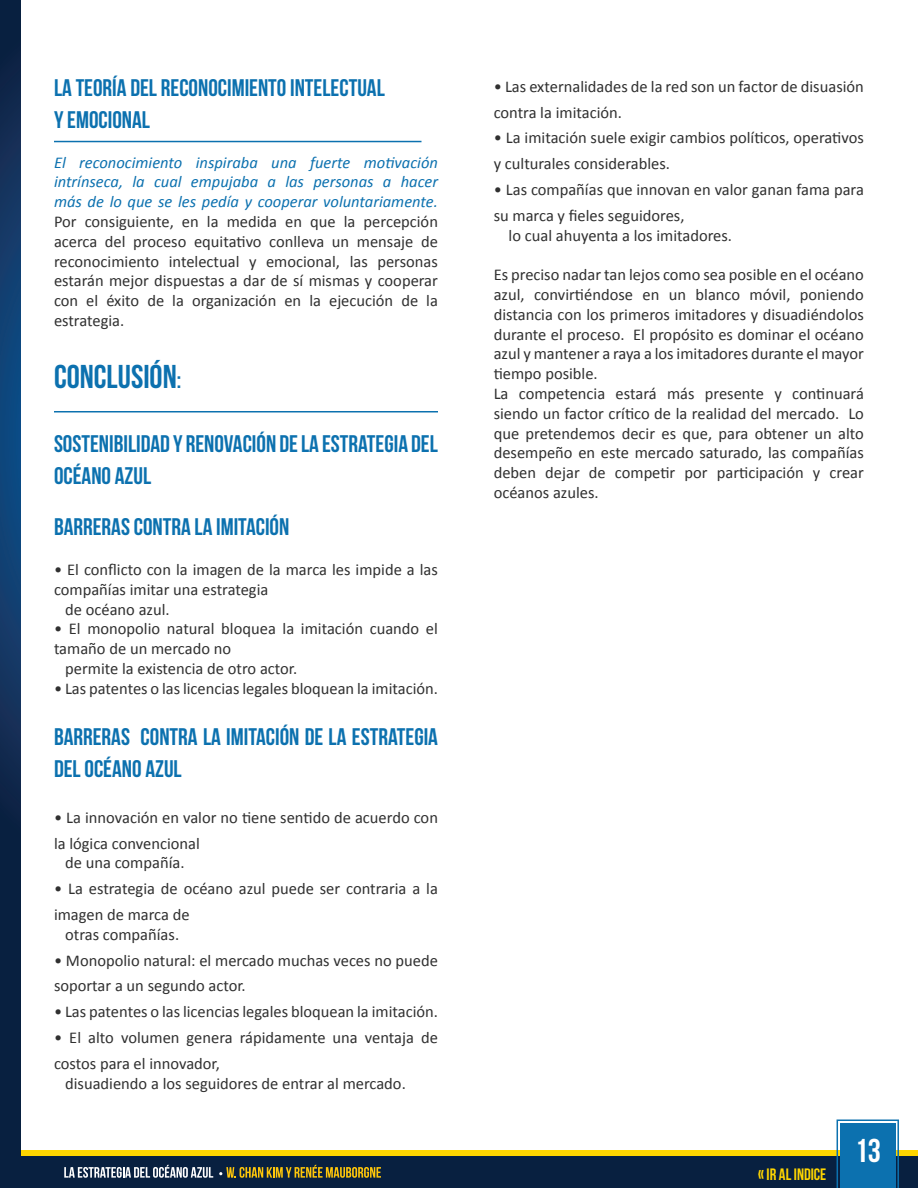
<style>
.page{position:relative;width:918px;height:1188px;background:#fff}
.page>*{position:absolute;margin:0;border:0;box-sizing:border-box;transform-origin:0 0}
.t1{font:33px "Bebas Neue";color:#0c71af}
.t2{font:33px "Bebas Neue";color:#fff}
.t3{font:24px/31.8px "Bebas Neue";color:#0c71af}
.t4{font:16.5px/19.8px "Calibri";color:#303030}
.t5{font:16.5px "Bebas Neue";color:#ffd600}
.s1{font-style:italic;color:#0c71af}
.s2{font-size:24px}
</style>
<div class="page">
<div style="left:0;top:1150px;width:918px;height:38px;background:#ffd600"></div>
<div style="left:0;top:1156px;width:918px;height:32px;background:#082040"></div>
<svg style="left:837px;top:1120px;width:62px;height:68px;background:#1976af"></svg>
<svg style="left:64px;top:1165px;width:149px;height:13px"></svg>
<svg style="left:219px;top:1165px;width:162px;height:13px"></svg>
<hr style="left:54px;top:141px;width:368px;height:1px;background:#0c71af">
<svg style="left:0;top:0;width:21px;height:1156px;background:#0e3059"></svg>
<hr style="left:54px;top:411px;width:384px;height:1px;background:#0c71af">
<p class="t3" style="left:54px;top:72px;width:332px">LA TEORÍA DEL RECONOCIMIENTO INTELECTUAL</p>
<p class="t3" style="left:54px;top:104px;width:98px">Y EMOCIONAL</p>
<p class="t4" style="left:54px;top:152px;width:386px;text-align:justify"><span class="s1">El reconocimiento inspiraba una fuerte motivación intrínseca, la cual empujaba a las personas a hacer más de lo que se les pedía y cooperar voluntariamente.<br></span>Por consiguiente, en la medida en que la percepción acerca del proceso equitativo conlleva un mensaje de reconocimiento intelectual y emocional, las personas estarán mejor dispuestas a dar de sí mismas y cooperar con el éxito de la organización en la ejecución de la estrategia.</p>
<p class="t1" style="left:54px;top:359px;width:129px">CONCLUSIÓN<span class="s2">:</span></p>
<p class="t3" style="left:54px;top:428px;width:385px">SOSTENIBILIDAD Y RENOVACIÓN DE LA ESTRATEGIA DEL<br>OCÉANO AZUL</p>
<p class="t3" style="left:54px;top:511px;width:237px">BARRERAS CONTRA LA IMITACIÓN</p>
<p class="t4" style="left:54px;top:559px;width:385px">• El conflicto con la imagen de la marca les impide a las compañías imitar una estrategia</p>
<p class="t4" style="left:65px;top:599px;width:106px">de océano azul.</p>
<p class="t4" style="left:54px;top:618px;width:385px">• El monopolio natural bloquea la imitación cuando el tamaño de un mercado no</p>
<p class="t4" style="left:65px;top:658px;width:234px">permite la existencia de otro actor.</p>
<p class="t4" style="left:54px;top:678px;width:385px">• Las patentes o las licencias legales bloquean la imitación.</p>
<p class="t3" style="left:54px;top:721px;width:386px">BARRERAS CONTRA LA IMITACIÓN DE LA ESTRATEGIA<br>DEL OCÉANO AZUL</p>
<p class="t4" style="left:54px;top:804px;width:386px;line-height:25.8px">• La innovación en valor no tiene sentido de acuerdo con la lógica convencional</p>
<p class="t4" style="left:65px;top:852px;width:121px">de una compañía.</p>
<p class="t4" style="left:54px;top:875px;width:385px;line-height:25.8px">• La estrategia de océano azul puede ser contraria a la imagen de marca de</p>
<p class="t4" style="left:65px;top:924px;width:115px">otras compañías.</p>
<p class="t4" style="left:54px;top:947px;width:385px;line-height:25.8px">• Monopolio natural: el mercado muchas veces no puede soportar a un segundo actor.</p>
<p class="t4" style="left:54px;top:1001px;width:385px">• Las patentes o las licencias legales bloquean la imitación.</p>
<p class="t4" style="left:54px;top:1024px;width:386px;line-height:25.8px">• El alto volumen genera rápidamente una ventaja de costos para el innovador,</p>
<p class="t4" style="left:65px;top:1073px;width:342px">disuadiendo a los seguidores de entrar al mercado.</p>
<p class="t4" style="left:494px;top:73px;width:372px;line-height:25.8px">• Las externalidades de la red son un factor de disuasión contra la imitación.</p>
<p class="t4" style="left:494px;top:124px;width:372px;line-height:25.8px">• La imitación suele exigir cambios políticos, operativos y culturales considerables.</p>
<p class="t4" style="left:494px;top:176px;width:372px;line-height:25.8px">• Las compañías que innovan en valor ganan fama para su marca y fieles seguidores,</p>
<p class="t4" style="left:509px;top:225px;width:225px">lo cual ahuyenta a los imitadores.</p>
<p class="t4" style="left:494px;top:264px;width:372px;text-align:justify">Es preciso nadar tan lejos como sea posible en el océano azul, convirtiéndose en un blanco móvil, poniendo distancia con los primeros imitadores y disuadiéndolos durante el proceso. El propósito es dominar el océano azul y mantener a raya a los imitadores durante el mayor tiempo posible.</p>
<p class="t4" style="left:494px;top:383px;width:372px;text-align:justify">La competencia estará más presente y continuará siendo un factor crítico de la realidad del mercado. Lo que pretendemos decir es que, para obtener un alto desempeño en este mercado saturado, las compañías deben dejar de competir por participación y crear océanos azules.</p>
<p class="t5" style="left:758px;top:1165px;width:70px">« IR AL INDICE</p>
<p class="t2" style="left:855px;top:1132px;width:28px">13</p>
</div>
